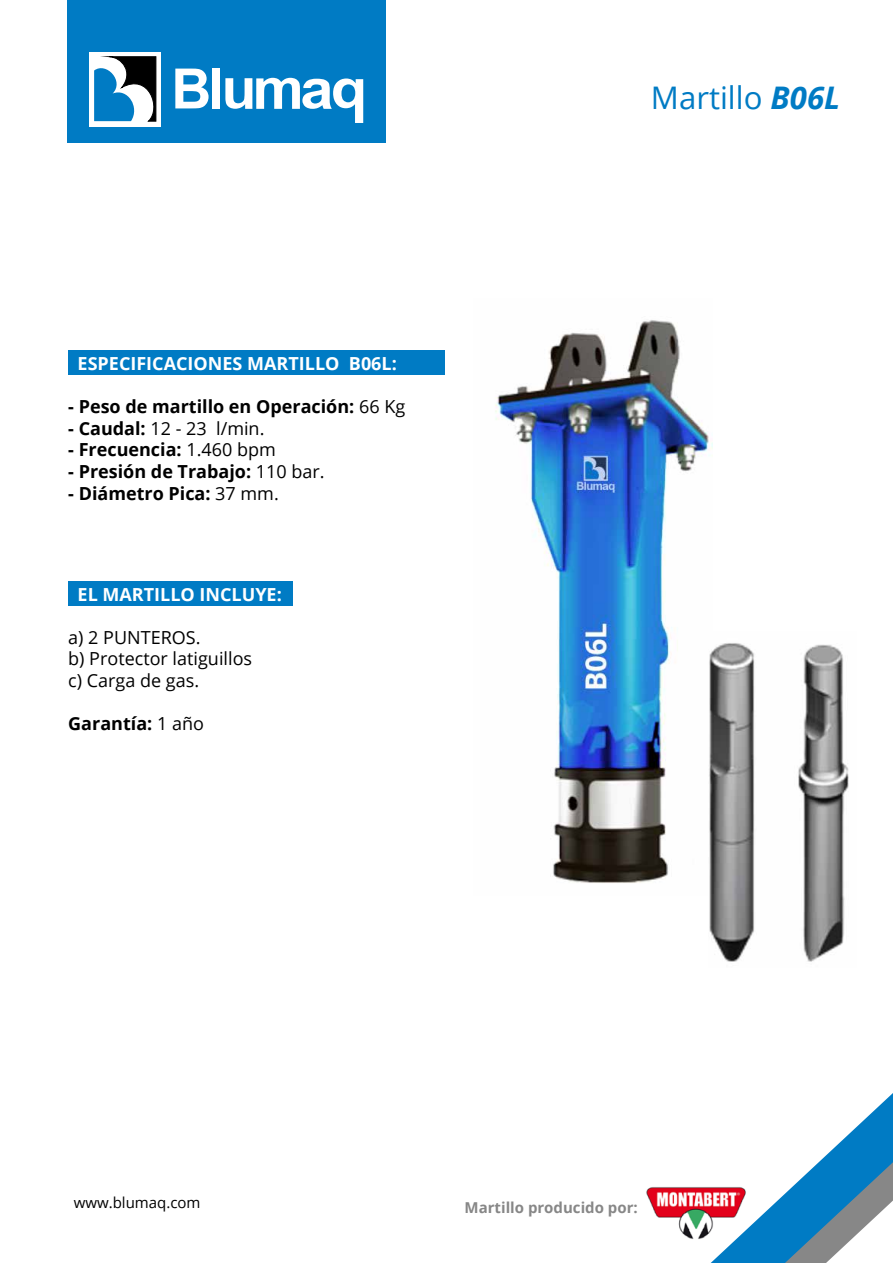
<style>
.page{position:relative;width:893px;height:1263px;background:#fff}
.page>*{position:absolute;margin:0;border:0;box-sizing:border-box;transform-origin:0 0}
.t1{font:31.2px "Open Sans";color:#007bc4}
.t2{font:700 18px "Open Sans";color:#000}
.t3{font:18px/21.6px "Open Sans";color:#000}
.t4{font:700 18px "Open Sans";color:#fff}
.t5{font:700 15px "Open Sans";color:#878787}
.t6{font:15px "Open Sans";color:#000}
.s1{font-weight:400}
.s2{font-weight:700}
.s3{font-weight:700;font-style:italic}
</style>
<div class="page">
<img style="left:646px;top:1187px;width:65px;height:52px">
<div style="left:67px;top:0;width:318px;height:142px;background:#007bc4"></div>
<svg style="left:711px;top:1093px;width:182px;height:170px"></svg>
<div style="left:90px;top:52px;width:71px;height:74px;background:#fff"></div>
<svg style="left:94px;top:57px;width:63px;height:64px"></svg>
<div style="left:212px;top:69px;width:8px;height:40px;background:#fff"></div>
<svg style="left:175px;top:69px;width:34px;height:39px"></svg>
<svg style="left:225px;top:78px;width:138px;height:45px"></svg>
<img style="left:495px;top:320px;width:218px;height:563px">
<div style="left:68px;top:350px;width:377px;height:24px;background:#007bc4"></div>
<div style="left:68px;top:582px;width:224px;height:24px;background:#007bc4"></div>
<img style="left:708px;top:631px;width:141px;height:331px">
<p class="t4" style="left:78px;top:351px;width:321px">ESPECIFICACIONES MARTILLO B06L:</p>
<p class="t2" style="left:68px;top:394px;width:338px">- Peso de martillo en Operación: <span class="s1">66 Kg</span></p>
<p class="t3" style="left:68px;top:417px;width:198px"><span class="s2">- Caudal:</span> 12 - 23 l/min.</p>
<p class="t2" style="left:68px;top:437px;width:209px">- Frecuencia: <span class="s1">1.460 bpm</span></p>
<p class="t2" style="left:68px;top:459px;width:258px">- Presión de Trabajo: <span class="s1">110 bar.</span></p>
<p class="t2" style="left:68px;top:480px;width:212px">- Diámetro Pica: <span class="s1">37 mm.</span></p>
<p class="t4" style="left:78px;top:581px;width:206px">EL MARTILLO INCLUYE:</p>
<p class="t3" style="left:68px;top:626px;width:185px">a) 2 PUNTEROS.<br>b) Protector latiguillos c) Carga de gas.</p>
<p class="t2" style="left:68px;top:711px;width:137px">Garantía: <span class="s1">1 año</span></p>
<h1 class="t1" style="left:651px;top:76px;width:191px">Martillo <span class="s3">B06L</span></h1>
<p class="t6" style="left:74px;top:1192px;width:128px">www.blumaq.com</p>
<p class="t5" style="left:465px;top:1197px;width:175px">Martillo producido por:</p>
</div>
